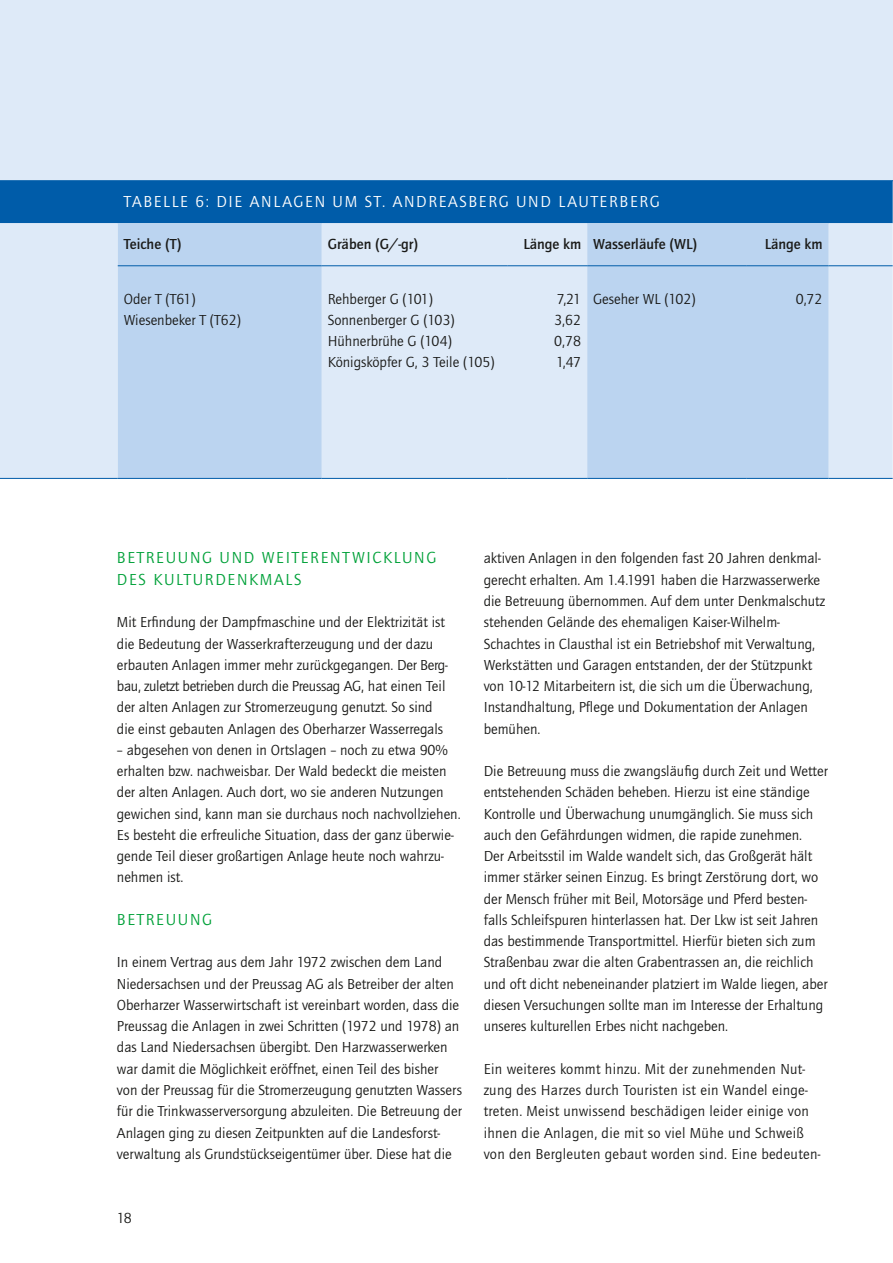
<style>
.page{position:relative;width:893px;height:1263px;background:#fff}
.page>*{position:absolute;margin:0;border:0;box-sizing:border-box;transform-origin:0 0}
.t1{font:16.5px/21.3px "Quay Itc T";letter-spacing:.1em;color:#00a139}
.t2{font:16.5px "Quay Itc T";letter-spacing:.1em;color:#fff}
.t3{font:15px/21.3px "Quay Itc T";color:#1a1a18}
.t4{font:15px/21.3px "Quay Itc T";letter-spacing:.02em;color:#1a1a18}
.t5{font:700 15px "Quay Itc T";color:#1a1a18}
</style>
<div class="page">
<div style="left:0;top:0;width:893px;height:181px;background:#deeaf8"></div>
<svg style="left:0;top:180px;width:893px;height:299px;background:#aecbe8"></svg>
<p class="t2" style="left:124px;top:192px;width:537px">TABELLE 6: DIE ANLAGEN UM ST. ANDREASBERG UND LAUTERBERG</p>
<p class="t5" style="left:124px;top:235px;width:59px">Teiche (T)</p>
<p class="t5" style="left:328px;top:235px;width:92px">Gräben (G/-gr)</p>
<p class="t5" style="left:523px;top:235px;width:175px">Länge km Wasserläufe (WL)</p>
<p class="t5" style="left:765px;top:235px;width:59px">Länge km</p>
<p class="t3" style="left:124px;top:288px;width:74px">Oder T (T61)</p>
<p class="t3" style="left:328px;top:288px;width:107px">Rehberger G (101)</p>
<p class="t3" style="left:557px;top:288px;width:140px">7,21 Geseher WL (102)</p>
<p class="t3" style="left:796px;top:288px;width:28px">0,72</p>
<p class="t3" style="left:124px;top:309px;width:119px">Wiesenbeker T (T62)</p>
<p class="t3" style="left:328px;top:309px;width:129px">Sonnenberger G (103)</p>
<p class="t3" style="left:554px;top:309px;width:28px">3,62</p>
<p class="t3" style="left:328px;top:330px;width:126px">Hühnerbrühe G (104)</p>
<p class="t3" style="left:554px;top:330px;width:28px">0,78</p>
<p class="t3" style="left:328px;top:351px;width:168px">Königsköpfer G, 3 Teile (105)</p>
<p class="t3" style="left:556px;top:351px;width:27px">1,47</p>
<p class="t1" style="left:117px;top:547px;width:321px">BETREUUNG UND WEITERENTWICKLUNG<br>DES KULTURDENKMALS</p>
<p class="t3" style="left:117px;top:611px;width:332px">Mit Erfindung der Dampfmaschine und der Elektrizität ist die Bedeutung der Wasserkrafterzeugung und der dazu erbauten Anlagen immer mehr zurückgegangen. Der Berg&shy;bau, zuletzt betrieben durch die Preussag AG, hat einen Teil der alten Anlagen zur Stromerzeugung genutzt. So sind die einst gebauten Anlagen des Oberharzer Wasserregals</p>
<p class="t3" style="left:117px;top:739px;width:345px">– abgesehen von denen in Ortslagen – noch zu etwa 90% erhalten bzw. nachweisbar. Der Wald bedeckt die meisten der alten Anlagen. Auch dort, wo sie anderen Nutzungen gewichen sind, kann man sie durchaus noch nachvollziehen.<br>Es besteht die erfreuliche Situation, dass der ganz überwie&shy;gende Teil dieser großartigen Anlage heute noch wahrzu&shy;nehmen ist.</p>
<p class="t1" style="left:117px;top:908px;width:97px">BETREUUNG</p>
<p class="t3" style="left:117px;top:951px;width:347px">In einem Vertrag aus dem Jahr 1972 zwischen dem Land Niedersachsen und der Preussag AG als Betreiber der alten Oberharzer Wasserwirtschaft ist vereinbart worden, dass die Preussag die Anlagen in zwei Schritten (1972 und 1978) an das Land Niedersachsen übergibt. Den Harzwasserwerken war damit die Möglichkeit eröffnet, einen Teil des bisher von der Preussag für die Stromerzeugung genutzten Wassers für die Trinkwasserversorgung abzuleiten. Die Betreuung der Anlagen ging zu diesen Zeitpunkten auf die Landesforst&shy;verwaltung als Grundstückseigentümer über. Diese hat die</p>
<p class="t3" style="left:117px;top:1207px;width:16px">18</p>
<p class="t3" style="left:484px;top:548px;width:343px">aktiven Anlagen in den folgenden fast 20 Jahren denkmal&shy;gerecht erhalten. Am 1.4.1991 haben die Harzwasserwerke die Betreuung übernommen. Auf dem unter Denkmalschutz stehenden Gelände des ehemaligen Kaiser-Wilhelm-Schachtes in Clausthal ist ein Betriebshof mit Verwaltung, Werkstätten und Garagen entstanden, der der Stützpunkt von 10-12 Mitarbeitern ist, die sich um die Überwachung, Instandhaltung, Pflege und Dokumentation der Anlagen bemühen.</p>
<p class="t3" style="left:484px;top:760px;width:346px">Die Betreuung muss die zwangsläufig durch Zeit und Wetter entstehenden Schäden beheben. Hierzu ist eine ständige Kontrolle und Überwachung unumgänglich. Sie muss sich auch den Gefährdungen widmen, die rapide zunehmen.<br>Der Arbeitsstil im Walde wandelt sich, das Großgerät hält immer stärker seinen Einzug. Es bringt Zerstörung dort, wo der Mensch früher mit Beil, Motorsäge und Pferd besten&shy;falls Schleifspuren hinterlassen hat. Der Lkw ist seit Jahren das bestimmende Transportmittel. Hierfür bieten sich zum Straßenbau zwar die alten Grabentrassen an, die reichlich und oft dicht nebeneinander platziert im Walde liegen, aber diesen Versuchungen sollte man im Interesse der Erhaltung unseres kulturellen Erbes nicht nachgeben.</p>
<p class="t4" style="left:484px;top:1058px;width:338px">Ein weiteres kommt hinzu. Mit der zunehmenden Nut&shy;zung des Harzes durch Touristen ist ein Wandel einge&shy;treten. Meist unwissend beschädigen leider einige von ihnen die Anlagen, die mit so viel Mühe und Schweiß von den Bergleuten gebaut worden sind. Eine bedeuten-</p>
</div>
